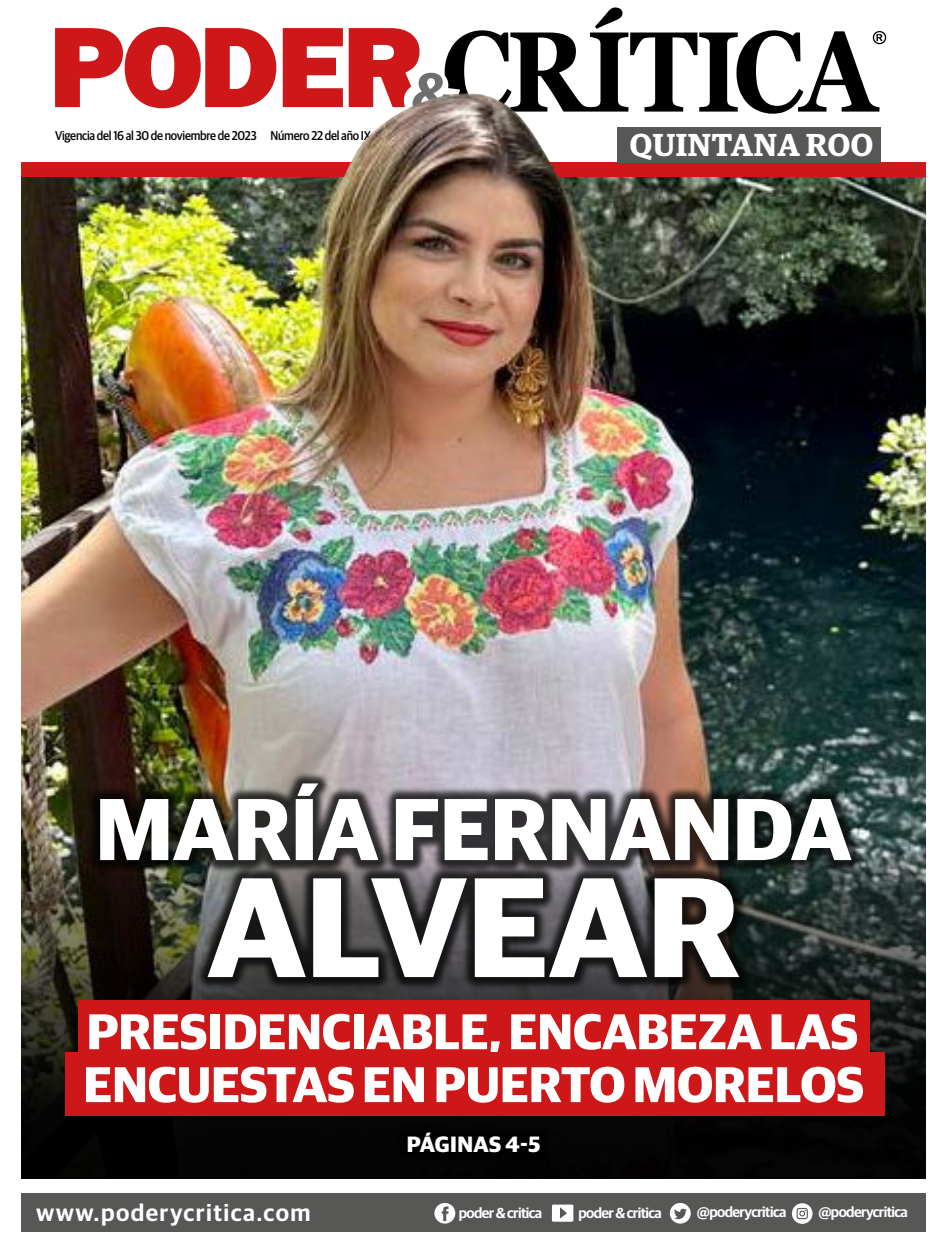
<style>
.page{position:relative;width:933px;height:1241px;background:#fff}
.page>*{position:absolute;margin:0;border:0;box-sizing:border-box;transform-origin:0 0}
.t1{font:700 142.38px "Guardian Sans";color:#fff}
.t2{font:700 88px "Guardian Sans";color:#fff}
.t3{font:700 50.25px/52.9px "Guardian Sans";color:#fff}
.t4{font:600 31.88px "Guardian Egyp";letter-spacing:.02em;color:#fff}
.t5{font:600 23.75px "Guardian Sans";letter-spacing:.06em;color:#fff}
.t6{font:700 22.25px "Guardian Sans";letter-spacing:.02em;color:#fff}
.t7{font:600 14.5px "Guardian Sans";letter-spacing:-.04em;color:#fff}
.t8{font:500 12.75px "Guardian Sans";letter-spacing:-.02em;color:#000;scale:.91 1}
</style>
<div class="page">
<img style="left:21px;top:177px;width:905px;height:672px">
<svg style="left:21px;top:849px;width:905px;height:99px;background:#464a41"></svg>
<svg style="left:21px;top:948px;width:905px;height:87px;background:#2e2f29"></svg>
<svg style="left:21px;top:1035px;width:905px;height:53px;background:#161612"></svg>
<div style="left:21px;top:1088px;width:905px;height:89px;background:#000"></div>
<svg style="left:452px;top:7px;width:427px;height:107px"></svg>
<svg style="left:55px;top:27px;width:397px;height:82px"></svg>
<svg style="left:872px;top:31px;width:14px;height:13px"></svg>
<div style="left:21px;top:162px;width:905px;height:15px;background:#cd1719"></div>
<div style="left:617px;top:127px;width:264px;height:35px;background:#575756"></div>
<div style="left:21px;top:1192px;width:905px;height:38px;background:#575756"></div>
<svg style="left:552px;top:1204px;width:21px;height:17px"></svg>
<svg style="left:792px;top:1203px;width:20px;height:20px"></svg>
<svg style="left:670px;top:1203px;width:20px;height:20px"></svg>
<svg style="left:434px;top:1203px;width:21px;height:20px"></svg>
<div style="left:87px;top:771px;width:777px;height:218px;background:#000;opacity:.75"></div>
<div style="left:78px;top:999px;width:791px;height:65px;background:#cd1719"></div>
<div style="left:65px;top:1051px;width:819px;height:63px;background:#cd1719"></div>
<img style="left:326px;top:93px;width:252px;height:171px">
<p class="t8" style="left:55px;top:126px;width:349px">Vigencia del 16 al 30 de noviembre de 2023 Número 22 del año IX</p>
<h3 class="t4" style="left:629px;top:121px;width:245px">QUINTANA ROO</h3>
<h2 class="t2" style="left:96px;top:763px;width:757px">MARÍA FERNANDA</h2>
<h1 class="t1" style="left:207px;top:820px;width:533px">ALVEAR</h1>
<h3 class="t3" style="left:83px;top:1000px;width:782px">PRESIDENCIABLE, ENCABEZA LAS<br>ENCUESTAS EN PUERTO MORELOS</h3>
<h3 class="t5" style="left:36px;top:1194px;width:276px">www.poderycritica.com</h3>
<h3 class="t6" style="left:407px;top:1127px;width:135px">PÁGINAS 4-5</h3>
<p class="t7" style="left:459px;top:1201px;width:85px">poder &amp; critica</p>
<p class="t7" style="left:578px;top:1201px;width:85px">poder &amp; critica</p>
<p class="t7" style="left:697px;top:1201px;width:91px">@poderycritica</p>
<p class="t7" style="left:818px;top:1201px;width:91px">@poderycritica</p>
</div>
